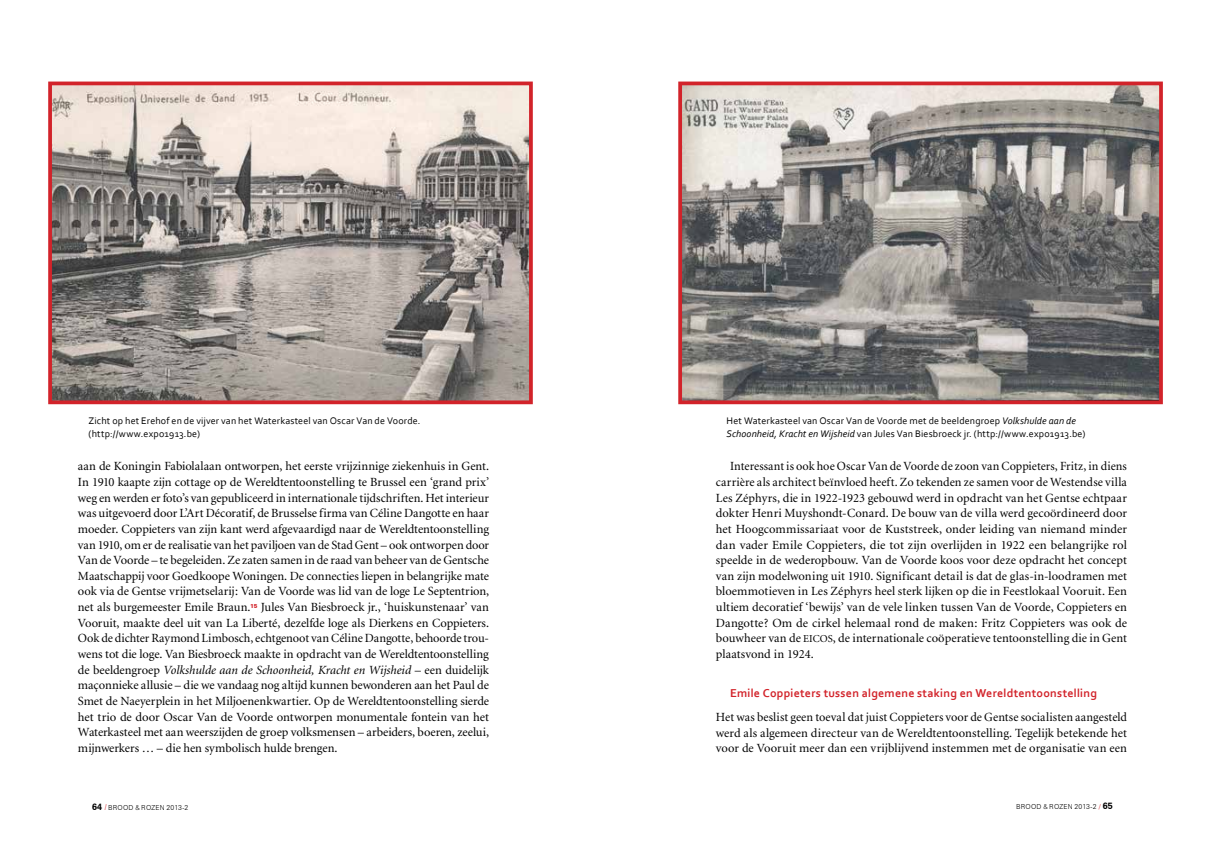
<style>
.page{position:relative;width:1205px;height:851px;background:#fff}
.page>*{position:absolute;margin:0;border:0;box-sizing:border-box;transform-origin:0 0}
.t1{font:12.5px/15.6px "Minion";color:#000;text-align:justify}
.t2{font:700 12px "Corbel";color:#d2232a}
.t3{font:10px/12.5px "Corbel";letter-spacing:.015em;color:#000}
.t4{font:300 6.88px "Zurich BT";letter-spacing:.025em;color:#000}
.t5{font:900 5.5px "Zurich BT";color:#d2232a}
.s1{font-style:italic}
.s2{font-family:"Minion Regular SC850";font-size:10.62px}
.s3{font-weight:700;font-size:9px}
.s4{font-family:"Candara";font-weight:400;color:#d2232a}
.s5{font-family:"Futura BT"}
.s6{font-weight:400;color:#d2232a}
</style>
<div class="page">
<svg style="left:48px;top:81px;width:485px;height:324px;background:#a99c97"></svg>
<svg style="left:678px;top:81px;width:485px;height:324px;background:#908785"></svg>
<p class="t3" style="left:89px;top:414px;width:333px">Zicht op het Erehof en de vijver van het Waterkasteel van Oscar Van de Voorde. (http://www.expo1913.be)</p>
<p class="t3" style="left:726px;top:414px;width:360px">Het Waterkasteel van Oscar Van de Voorde met de beeldengroep <span class="s1">Volkshulde aan de<br>Schoonheid, Kracht en Wijsheid</span> van Jules Van Biesbroeck jr. (http://www.expo1913.be)</p>
<p class="t1" style="left:78px;top:459px;width:413px">aan de Koningin Fabiolalaan ontworpen, het eerste vrijzinnige ziekenhuis in Gent.<br>In 1910 kaapte zijn cottage op de Wereldtentoonstelling te Brussel een ‘grand prix’ weg en werden er foto’s van gepubliceerd in internationale tijdschriften. Het interieur was uitgevoerd door L’Art Décoratif, de Brusselse firma van Céline Dangotte en haar moeder. Coppieters van zijn kant werd afgevaardigd naar de Wereldtentoonstelling van 1910, om er de realisatie van het paviljoen van de Stad Gent – ook ontworpen door Van de Voorde – te begeleiden. Ze zaten samen in de raad van beheer van de Gentsche Maatschappij voor Goedkoope Woningen. De connecties liepen in belangrijke mate ook via de Gentse vrijmetselarij: Van de Voorde was lid van de loge Le Septentrion, net als burgemeester Emile Braun.</p>
<p class="t1" style="left:78px;top:599px;width:413px;text-indent:183px">Jules Van Biesbroeck jr., ‘huiskunstenaar’ van Vooruit, maakte deel uit van La Liberté, dezelfde loge als Dierkens en Coppieters.<br>Ook de dichter Raymond Limbosch, echtgenoot van Céline Dangotte, behoorde trou&shy;wens tot die loge. Van Biesbroeck maakte in opdracht van de Wereldtentoonstelling de beeldengroep <span class="s1">Volkshulde aan de Schoonheid, Kracht en Wijsheid</span> – een duidelijk maçonnieke allusie – die we vandaag nog altijd kunnen bewonderen aan het Paul de Smet de Naeyerplein in het Miljoenenkwartier. Op de Wereldtentoonstelling sierde het trio de door Oscar Van de Voorde ontworpen monumentale fontein van het Waterkasteel met aan weerszijden de groep volksmensen – arbeiders, boeren, zeelui, mijnwerkers … – die hen symbolisch hulde brengen.</p>
<p class="t5" style="left:250px;top:602px;width:9px">15</p>
<p class="t1" style="left:716px;top:459px;width:413px;text-indent:14px">Interessant is ook hoe Oscar Van de Voorde de zoon van Coppieters, Fritz, in diens carrière als architect beïnvloed heeft. Zo tekenden ze samen voor de Westendse villa Les Zéphyrs, die in 1922-1923 gebouwd werd in opdracht van het Gentse echtpaar dokter Henri Muyshondt-Conard. De bouw van de villa werd gecoördineerd door het Hoogcommissariaat voor de Kuststreek, onder leiding van niemand minder dan vader Emile Coppieters, die tot zijn overlijden in 1922 een belangrijke rol speelde in de wederopbouw. Van de Voorde koos voor deze opdracht het concept van zijn modelwoning uit 1910. Significant detail is dat de glas-in-loodramen met bloemmotieven in Les Zéphyrs heel sterk lijken op die in Feestlokaal Vooruit. Een ultiem decoratief ‘bewijs’ van de vele linken tussen Van de Voorde, Coppieters en Dangotte? Om de cirkel helemaal rond de maken: Fritz Coppieters was ook de bouwheer van de <span class="s2">EICOS</span>, de internationale coöperatieve tentoonstelling die in Gent plaatsvond in 1924.</p>
<p class="t2" style="left:730px;top:685px;width:368px">Emile Coppieters tussen algemene staking en Wereldtentoonstelling</p>
<p class="t1" style="left:716px;top:709px;width:413px">Het was beslist geen toeval dat juist Coppieters voor de Gentse socialisten aangesteld werd als algemeen directeur van de Wereldtentoonstelling. Tegelijk betekende het voor de Vooruit meer dan een vrijblijvend instemmen met de organisatie van een</p>
<p class="t4" style="left:92px;top:802px;width:98px"><span class="s3">64</span> <span class="s4">/</span> BROOD <span class="s5">&amp;</span> ROZEN 2013-2</p>
<p class="t4" style="left:1016px;top:802px;width:98px">BROOD <span class="s5">&amp;</span> ROZEN 2013-2 <span class="s6">/</span> <span class="s3">65</span></p>
</div>
